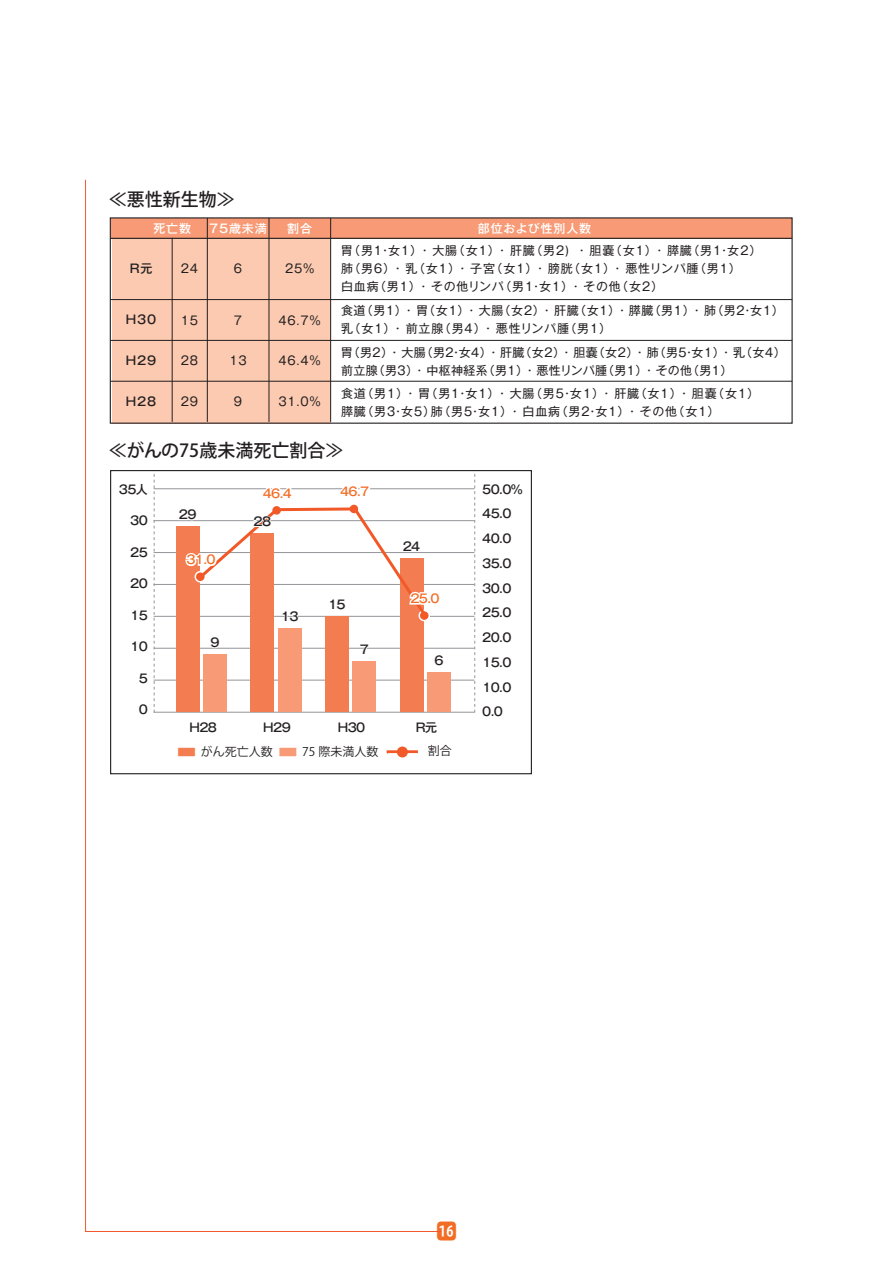
<style>
.page{position:relative;width:893px;height:1263px;background:#fff}
.page>*{position:absolute;margin:0;border:0;box-sizing:border-box;transform-origin:0 0}
.t1{font:500 18px "Koz Go Pr 6 N";color:#231f20}
.t2{font:12px/18px "Gothic MB101 Pro";letter-spacing:-.08em;color:#231f20}
.t3{font:12px/18px "Gothic MB101 Pro";letter-spacing:-.025em;color:#231f20}
.t4{font:12px/18px "Gothic MB101 Pro";letter-spacing:-.05em;color:#231f20}
.t5{font:500 12px/24.8px "Gothic MB101 Pro";letter-spacing:-.05em;color:#231f20}
.t6{font:12px "Koz Go Pr 6 N";color:#231f20}
.t7{font:500 12px "Gothic MB101 Pro";letter-spacing:.07em;color:#fff}
.t8{font:500 12px "Gothic MB101 Pro";letter-spacing:-.05em;color:#f1592f}
.s1{font-size:10.5px;color:#f47c51}
.s2{font-size:10.5px;color:#f79a75}
.s3{font-size:18px;color:#f15929}
.s4{font-size:10.5px;color:#f15929}
</style>
<div class="page">
<svg style="left:85px;top:179px;width:357px;height:1053px"></svg>
<div style="left:112px;top:239px;width:218px;height:185px;background:#fccab1"></div>
<div style="left:111px;top:218px;width:681px;height:20px;background:#f79a75"></div>
<hr style="left:172px;top:238px;width:1px;height:184px;background:#231f20">
<hr style="left:207px;top:218px;width:1px;height:204px;background:#231f20">
<hr style="left:269px;top:218px;width:1px;height:204px;background:#231f20">
<hr style="left:330px;top:218px;width:1px;height:204px;background:#231f20">
<hr style="left:110px;top:238px;width:682px;height:1px;background:#231f20">
<hr style="left:110px;top:299px;width:682px;height:1px;background:#231f20">
<hr style="left:110px;top:340px;width:682px;height:1px;background:#231f20">
<hr style="left:110px;top:381px;width:682px;height:1px;background:#231f20">
<hr style="left:154px;top:712px;width:320px;height:1px;background:#939598">
<hr style="left:154px;top:680px;width:320px;height:1px;background:#939598">
<hr style="left:154px;top:648px;width:320px;height:1px;background:#939598">
<hr style="left:154px;top:616px;width:320px;height:1px;background:#939598">
<hr style="left:154px;top:584px;width:320px;height:1px;background:#939598">
<hr style="left:154px;top:552px;width:320px;height:1px;background:#939598">
<hr style="left:154px;top:520px;width:320px;height:1px;background:#939598">
<div style="left:176px;top:526px;width:23px;height:186px;background:#f47c51"></div>
<div style="left:203px;top:654px;width:24px;height:58px;background:#f79a75"></div>
<div style="left:251px;top:533px;width:23px;height:179px;background:#f47c51"></div>
<div style="left:278px;top:628px;width:23px;height:84px;background:#f79a75"></div>
<div style="left:325px;top:616px;width:24px;height:96px;background:#f47c51"></div>
<div style="left:353px;top:661px;width:23px;height:51px;background:#f79a75"></div>
<div style="left:400px;top:558px;width:23px;height:154px;background:#f47c51"></div>
<div style="left:427px;top:672px;width:24px;height:40px;background:#f79a75"></div>
<hr style="left:154px;top:488px;width:320px;height:1px;background:#939598">
<svg style="left:154px;top:472px;width:1px;height:241px"></svg>
<svg style="left:474px;top:474px;width:1px;height:239px"></svg>
<div style="left:110px;top:470px;width:422px;height:304px;border:1px solid #231f20"></div>
<div style="left:397px;top:746px;width:11px;height:11px;border:2px solid #f15929;border-radius:50%"></div>
<svg style="left:386px;top:749px;width:33px;height:5px"></svg>
<svg style="left:209px;top:636px;width:11px;height:13px"></svg>
<svg style="left:359px;top:643px;width:11px;height:13px"></svg>
<svg style="left:178px;top:480px;width:265px;height:143px"></svg>
<svg style="left:433px;top:654px;width:9px;height:13px"></svg>
<svg style="left:437px;top:1221px;width:5px;height:11px"></svg>
<h1 class="t1" style="left:91px;top:189px;width:146px">　≪悪性新生物≫</h1>
<p class="t7" style="left:153px;top:218px;width:39px">死亡数</p>
<p class="t7" style="left:209px;top:218px;width:59px">75歳未満</p>
<p class="t7" style="left:287px;top:218px;width:26px">割合</p>
<p class="t7" style="left:478px;top:218px;width:115px">部位および性別人数</p>
<p class="t5" style="left:130px;top:255px;width:24px">R元</p>
<p class="t5" style="left:126px;top:306px;width:32px">H30</p>
<p class="t5" style="left:126px;top:347px;width:32px">H29</p>
<p class="t5" style="left:126px;top:388px;width:32px">H28</p>
<p class="t3" style="left:181px;top:258px;width:19px">24</p>
<p class="t3" style="left:181px;top:309px;width:19px">15</p>
<p class="t3" style="left:181px;top:350px;width:19px">28</p>
<p class="t3" style="left:181px;top:391px;width:19px">29</p>
<p class="t3" style="left:234px;top:258px;width:10px">6</p>
<p class="t3" style="left:234px;top:309px;width:10px">7</p>
<p class="t3" style="left:229px;top:350px;width:19px">13</p>
<p class="t3" style="left:234px;top:391px;width:10px">9</p>
<p class="t3" style="left:285px;top:258px;width:31px">25%</p>
<p class="t3" style="left:279px;top:309px;width:44px">46.7%</p>
<p class="t3" style="left:279px;top:350px;width:44px">46.4%</p>
<p class="t3" style="left:279px;top:391px;width:44px">31.0%</p>
<p class="t4" style="left:341px;top:240px;width:422px">胃（男１・女１）・ 大腸（女１）・ 肝臓（男２) ・ 胆嚢（女１）・ 膵臓（男１・女２）肺（男６）・ 乳（女１）・ 子宮（女１）・ 膀胱（女１）・ 悪性リンパ腫（男１）<br>白血病（男１）・ その他リンパ（男１・女１）・ その他（女２）</p>
<p class="t2" style="left:341px;top:300px;width:444px">食道（男１）・ 胃（女１）・ 大腸（女２）・ 肝臓（女１）・ 膵臓（男１）・ 肺（男２・女１）乳（女１）・ 前立腺（男４）・ 悪性リンパ腫（男１）</p>
<p class="t3" style="left:341px;top:342px;width:446px">胃（男２）・ 大腸（男２・女４）・ 肝臓（女２）・ 胆嚢（女２）・ 肺（男５・女１）・ 乳（女４）前立腺（男３）・ 中枢神経系（男１）・ 悪性リンパ腫（男１）・ その他（男１）</p>
<p class="t2" style="left:341px;top:383px;width:420px">食道（男１）・ 胃（男１・女１）・ 大腸（男５・女１）・ 肝臓（女１）・ 胆嚢（女１）膵臓（男３・女５）肺（男５・女１）・ 白血病（男２・女１）・ その他（女１）</p>
<h1 class="t1" style="left:91px;top:440px;width:254px">　≪がんの75歳未満死亡割合≫</h1>
<p class="t5" style="left:119px;top:475px;width:31px">35人</p>
<p class="t5" style="left:130px;top:507px;width:19px">30</p>
<p class="t5" style="left:130px;top:538px;width:19px">25</p>
<p class="t5" style="left:130px;top:570px;width:19px">20</p>
<p class="t5" style="left:130px;top:601px;width:19px">15</p>
<p class="t5" style="left:130px;top:633px;width:19px">10</p>
<p class="t5" style="left:139px;top:664px;width:11px">5</p>
<p class="t5" style="left:139px;top:696px;width:11px">0</p>
<p class="t5" style="left:179px;top:501px;width:19px">29</p>
<p class="t8" style="left:186px;top:550px;width:31px">31.0</p>
<p class="t5" style="left:210px;top:629px;width:11px">9</p>
<p class="t8" style="left:263px;top:483px;width:31px">46.4</p>
<p class="t8" style="left:340px;top:482px;width:31px">46.7</p>
<p class="t5" style="left:253px;top:508px;width:19px">28</p>
<p class="t5" style="left:281px;top:603px;width:19px">13</p>
<p class="t5" style="left:328px;top:590px;width:19px">15</p>
<p class="t5" style="left:360px;top:636px;width:11px">7</p>
<p class="t5" style="left:403px;top:533px;width:19px">24</p>
<p class="t8" style="left:410px;top:589px;width:31px">25.0</p>
<p class="t5" style="left:434px;top:647px;width:11px">6</p>
<p class="t5" style="left:190px;top:713px;width:29px">H28</p>
<p class="t5" style="left:263px;top:713px;width:29px">H29</p>
<p class="t5" style="left:338px;top:713px;width:29px">H30</p>
<p class="t5" style="left:416px;top:713px;width:23px">R元</p>
<p class="t6" style="left:176px;top:745px;width:277px"><span class="s1">■</span> がん死亡人数 <span class="s2">■</span> 75 際未満人数 <span class="s3">ー</span><span class="s4">●</span><span class="s3">ー</span> 割合</p>
<p class="t5" style="left:482px;top:475px;width:42px">50.0%<br>45.0<br>40.0<br>35.0<br>30.0<br>25.0<br>20.0<br>15.0<br>10.0<br>0.0</p>
</div>
